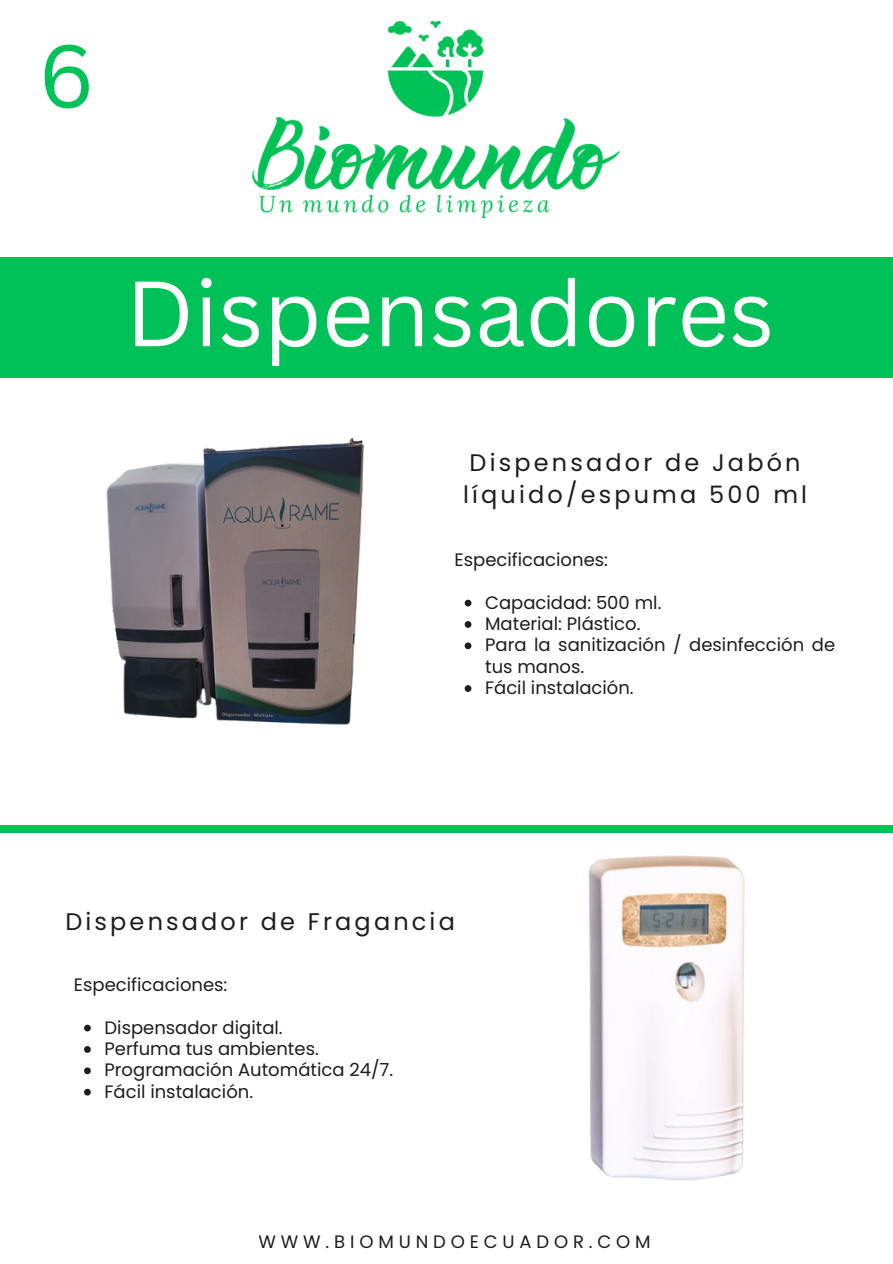
<style>
.page{position:relative;width:893px;height:1264px;background:#fff}
.page>*{position:absolute;margin:0;border:0;box-sizing:border-box;transform-origin:0 0}
.t1{font:90.45px "Canva Sans";color:#fff}
.t2{font:86.85px "Canva Sans";color:#01c257}
.t3{font:24px/32.5px "Poppins";letter-spacing:.13em;color:#1c1e1d}
.t4{font:18px/21.3px "Poppins";color:#1c1e1d}
.t5{font:18px "Poppins";letter-spacing:.27em;color:#1c1e1d}
</style>
<div class="page">
<div style="left:0;top:257px;width:892px;height:121px;background:#00c157"></div>
<img style="left:252px;top:22px;width:367px;height:195px">
<div style="left:0;top:825px;width:892px;height:8px;background:#01c257"></div>
<img style="left:106px;top:437px;width:259px;height:288px">
<img style="left:588px;top:855px;width:157px;height:326px">
<svg style="left:464px;top:599px;width:7px;height:7px"></svg>
<svg style="left:464px;top:621px;width:7px;height:7px"></svg>
<svg style="left:464px;top:642px;width:7px;height:7px"></svg>
<svg style="left:464px;top:685px;width:7px;height:7px"></svg>
<svg style="left:84px;top:1024px;width:7px;height:7px"></svg>
<svg style="left:84px;top:1046px;width:7px;height:6px"></svg>
<svg style="left:84px;top:1067px;width:7px;height:7px"></svg>
<svg style="left:84px;top:1088px;width:7px;height:7px"></svg>
<p class="t2" style="left:38px;top:15px;width:57px">6</p>
<p class="t1" style="left:126px;top:249px;width:650px">Dispensadores</p>
<p class="t3" style="left:463px;top:446px;width:345px">Dispensador de Jabón líquido/espuma 500 ml</p>
<p class="t4" style="left:454px;top:549px;width:155px">Especificaciones:</p>
<p class="t4" style="left:485px;top:591px;width:178px">Capacidad: 500 ml.</p>
<p class="t4" style="left:485px;top:613px;width:157px">Material: Plástico.</p>
<p class="t4" style="left:485px;top:634px;width:351px">Para la sanitización / desinfección de tus manos.</p>
<p class="t4" style="left:485px;top:677px;width:150px">Fácil instalación.</p>
<p class="t3" style="left:65px;top:905px;width:391px">Dispensador de Fragancia</p>
<p class="t4" style="left:74px;top:974px;width:155px">Especificaciones:</p>
<p class="t4" style="left:104px;top:1016px;width:180px">Dispensador digital.</p>
<p class="t4" style="left:104px;top:1038px;width:216px">Perfuma tus ambientes.</p>
<p class="t4" style="left:104px;top:1059px;width:290px">Programación Automática 24/7.</p>
<p class="t4" style="left:104px;top:1080px;width:150px">Fácil instalación.</p>
<p class="t5" style="left:258px;top:1228px;width:394px">WWW.BIOMUNDOECUADOR.COM</p>
</div>
